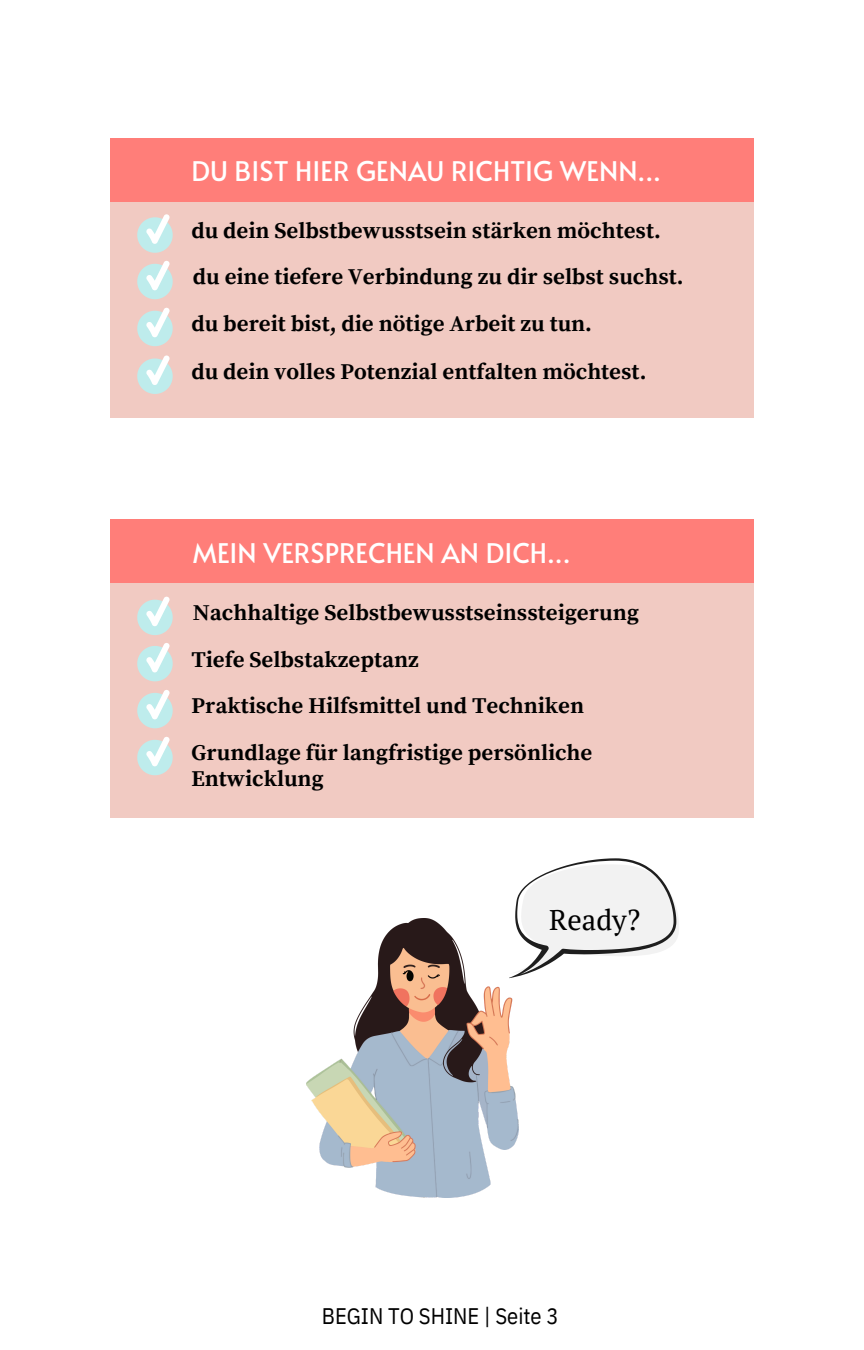
<style>
.page{position:relative;width:864px;height:1350px;background:#fff}
.page>*{position:absolute;margin:0;border:0;box-sizing:border-box;transform-origin:0 0}
.t1{font:28.57px "PT Serif";color:#000}
.t2{font:27px "Alata";color:#fff}
.t3{font:700 22.5px/25.2px "Source Serif Pro";color:#000}
.t4{font:22.5px "IBM Plex Sans Cond";color:#000}
</style>
<div class="page">
<div style="left:110px;top:196px;width:644px;height:221px;background:#f1cac2"></div>
<div style="left:110px;top:138px;width:643px;height:64px;background:#ff7e79"></div>
<div style="left:110px;top:578px;width:644px;height:240px;background:#f1cac2"></div>
<div style="left:110px;top:519px;width:643px;height:64px;background:#ff7e79"></div>
<svg style="left:137px;top:214px;width:36px;height:39px"></svg>
<svg style="left:137px;top:308px;width:36px;height:38px"></svg>
<svg style="left:137px;top:355px;width:36px;height:39px"></svg>
<svg style="left:137px;top:261px;width:36px;height:38px"></svg>
<svg style="left:137px;top:597px;width:36px;height:38px"></svg>
<svg style="left:137px;top:643px;width:36px;height:38px"></svg>
<svg style="left:137px;top:690px;width:36px;height:38px"></svg>
<svg style="left:137px;top:737px;width:36px;height:38px"></svg>
<svg style="left:515px;top:858px;width:164px;height:118px"></svg>
<img style="left:306px;top:919px;width:213px;height:278px">
<p class="t2" style="left:191px;top:151px;width:471px">DU BIST HIER GENAU RICHTIG WENN...</p>
<p class="t3" style="left:191px;top:219px;width:471px">du dein Selbstbewusstsein stärken möchtest.</p>
<p class="t3" style="left:193px;top:265px;width:492px">du eine tiefere Verbindung zu dir selbst suchst.</p>
<h3 class="t3" style="left:191px;top:312px;width:402px">du bereit bist, die nötige Arbeit zu tun.</h3>
<h3 class="t3" style="left:191px;top:360px;width:456px">du dein volles Potenzial entfalten möchtest.</h3>
<p class="t2" style="left:193px;top:533px;width:379px">MEIN VERSPRECHEN AN DICH...</p>
<h3 class="t3" style="left:193px;top:601px;width:448px">Nachhaltige Selbstbewusstseinssteigerung</h3>
<h3 class="t3" style="left:191px;top:648px;width:229px">Tiefe Selbstakzeptanz</h3>
<h1 class="t3" style="left:191px;top:694px;width:394px">Praktische Hilfsmittel und Techniken</h1>
<p class="t3" style="left:191px;top:741px;width:402px">Grundlage für langfristige persönliche<br>Entwicklung</p>
<p class="t1" style="left:549px;top:900px;width:93px">Ready?</p>
<p class="t4" style="left:322px;top:1301px;width:238px">BEGIN TO SHINE | Seite 3</p>
</div>
